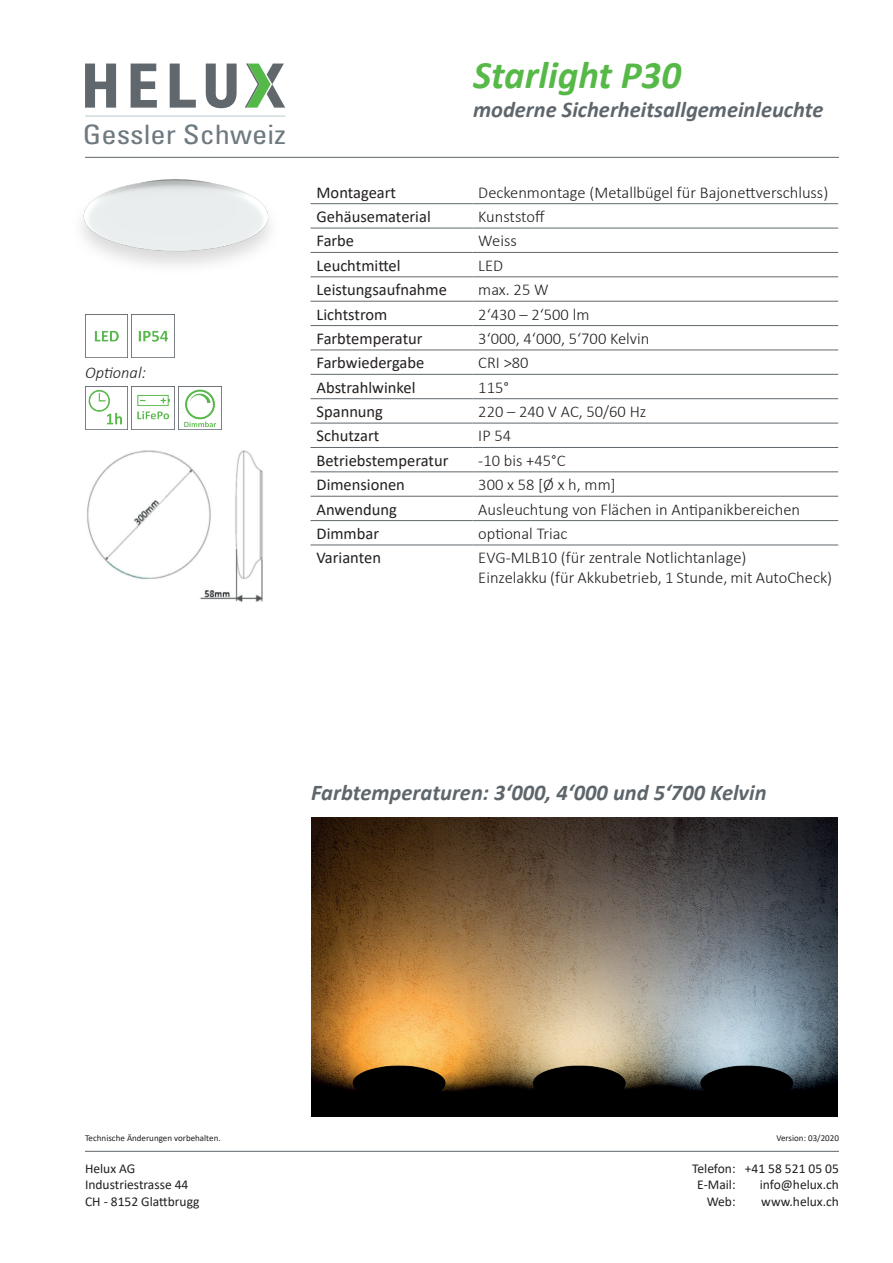
<style>
.page{position:relative;width:893px;height:1263px;background:#fff}
.page>*{position:absolute;margin:0;border:0;box-sizing:border-box;transform-origin:0 0}
.t1{font:italic 700 39px "Calibri";color:#56b947}
.t2{font:condensed 26.7px "Univers";color:#6e7980;scale:1.14 1}
.t3{font:italic 700 22.5px "Calibri";color:#5e666c}
.t4{font:300 16.5px/19.8px "Calibri";color:#231f20}
.t5{font:16.5px "Calibri";color:#231f20}
.t6{font:italic 300 16.5px "Calibri";color:#231f20}
.t7{font:13.5px/16.2px "Calibri";color:#231f20}
.t8{font:9px "Calibri";color:#231f20}
</style>
<div class="page">
<hr style="left:85px;top:157px;width:754px;height:1px;background:#5e666c">
<hr style="left:85px;top:1151px;width:754px;height:1px;background:#5e666c">
<svg style="left:85px;top:64px;width:31px;height:44px"></svg>
<svg style="left:131px;top:64px;width:26px;height:44px"></svg>
<svg style="left:170px;top:64px;width:26px;height:44px"></svg>
<svg style="left:206px;top:64px;width:31px;height:44px"></svg>
<hr style="left:85px;top:115px;width:200px;height:2px;background:#d3dde0">
<svg style="left:245px;top:64px;width:40px;height:44px"></svg>
<hr style="left:310px;top:203px;width:162px;height:1px;background:#60686d">
<hr style="left:472px;top:203px;width:366px;height:1px;background:#60686d">
<hr style="left:310px;top:228px;width:162px;height:1px;background:#60686d">
<hr style="left:472px;top:228px;width:366px;height:1px;background:#60686d">
<hr style="left:310px;top:252px;width:162px;height:1px;background:#60686d">
<hr style="left:472px;top:252px;width:366px;height:1px;background:#60686d">
<hr style="left:310px;top:276px;width:162px;height:1px;background:#60686d">
<hr style="left:472px;top:276px;width:366px;height:1px;background:#60686d">
<hr style="left:310px;top:301px;width:162px;height:1px;background:#60686d">
<hr style="left:472px;top:301px;width:366px;height:1px;background:#60686d">
<hr style="left:310px;top:325px;width:162px;height:1px;background:#60686d">
<hr style="left:472px;top:325px;width:366px;height:1px;background:#60686d">
<hr style="left:310px;top:350px;width:162px;height:1px;background:#60686d">
<hr style="left:472px;top:350px;width:366px;height:1px;background:#60686d">
<hr style="left:310px;top:374px;width:162px;height:1px;background:#60686d">
<hr style="left:472px;top:374px;width:366px;height:1px;background:#60686d">
<hr style="left:310px;top:398px;width:162px;height:1px;background:#60686d">
<hr style="left:472px;top:398px;width:366px;height:1px;background:#60686d">
<hr style="left:310px;top:423px;width:162px;height:1px;background:#60686d">
<hr style="left:472px;top:423px;width:366px;height:1px;background:#60686d">
<hr style="left:310px;top:447px;width:162px;height:1px;background:#60686d">
<hr style="left:472px;top:447px;width:366px;height:1px;background:#60686d">
<hr style="left:310px;top:471px;width:162px;height:1px;background:#60686d">
<hr style="left:472px;top:471px;width:366px;height:1px;background:#60686d">
<hr style="left:310px;top:496px;width:162px;height:1px;background:#60686d">
<hr style="left:472px;top:496px;width:366px;height:1px;background:#60686d">
<hr style="left:310px;top:520px;width:162px;height:1px;background:#60686d">
<hr style="left:472px;top:520px;width:366px;height:1px;background:#60686d">
<hr style="left:310px;top:545px;width:162px;height:1px;background:#60686d">
<hr style="left:472px;top:545px;width:366px;height:1px;background:#60686d">
<img style="left:85px;top:315px;width:43px;height:42px">
<img style="left:311px;top:817px;width:526px;height:299px">
<img style="left:82px;top:157px;width:210px;height:109px">
<img style="left:138px;top:330px;width:30px;height:12px">
<img style="left:87px;top:450px;width:176px;height:152px">
<img style="left:137px;top:394px;width:33px;height:26px">
<img style="left:85px;top:387px;width:43px;height:42px">
<img style="left:184px;top:389px;width:33px;height:39px">
<h2 class="t2" style="left:83px;top:118px;width:180px">Gessler Schweiz</h2>
<p class="t6" style="left:85px;top:362px;width:62px">Optional:</p>
<h1 class="t1" style="left:473px;top:47px;width:210px">Starlight P30</h1>
<h3 class="t3" style="left:473px;top:94px;width:352px">moderne Sicherheitsallgemeinleuchte</h3>
<p class="t5" style="left:316px;top:181px;width:81px">Montageart</p>
<p class="t4" style="left:478px;top:182px;width:351px">Deckenmontage (Metallbügel für Bajonettverschluss)</p>
<p class="t5" style="left:316px;top:205px;width:116px">Gehäusematerial</p>
<p class="t4" style="left:478px;top:207px;width:68px">Kunststoff</p>
<p class="t5" style="left:316px;top:229px;width:39px">Farbe</p>
<p class="t4" style="left:478px;top:231px;width:40px">Weiss</p>
<p class="t5" style="left:316px;top:254px;width:86px">Leuchtmittel</p>
<p class="t4" style="left:478px;top:255px;width:26px">LED</p>
<p class="t5" style="left:316px;top:278px;width:132px">Leistungsaufnahme</p>
<p class="t4" style="left:478px;top:280px;width:72px">max. 25 W</p>
<p class="t5" style="left:316px;top:303px;width:72px">Lichtstrom</p>
<p class="t4" style="left:478px;top:304px;width:113px">2‘430 – 2‘500 lm</p>
<p class="t5" style="left:316px;top:327px;width:108px">Farbtemperatur</p>
<p class="t4" style="left:478px;top:328px;width:173px">3‘000, 4‘000, 5‘700 Kelvin</p>
<p class="t5" style="left:316px;top:351px;width:109px">Farbwiedergabe</p>
<p class="t4" style="left:478px;top:353px;width:52px">CRI &gt;80</p>
<p class="t5" style="left:316px;top:376px;width:100px">Abstrahlwinkel</p>
<p class="t4" style="left:478px;top:377px;width:32px">115°</p>
<p class="t5" style="left:316px;top:400px;width:68px">Spannung</p>
<p class="t4" style="left:478px;top:401px;width:170px">220 – 240 V AC, 50/60 Hz</p>
<p class="t5" style="left:316px;top:424px;width:64px">Schutzart</p>
<p class="t4" style="left:478px;top:426px;width:34px">IP 54</p>
<p class="t5" style="left:316px;top:449px;width:133px">Betriebstemperatur</p>
<p class="t4" style="left:478px;top:450px;width:89px">-10 bis +45°C</p>
<p class="t5" style="left:316px;top:473px;width:90px">Dimensionen</p>
<p class="t4" style="left:478px;top:475px;width:139px">300 x 58 [Ø x h, mm]</p>
<p class="t5" style="left:316px;top:498px;width:82px">Anwendung</p>
<p class="t4" style="left:478px;top:499px;width:323px">Ausleuchtung von Flächen in Antipanikbereichen</p>
<p class="t5" style="left:316px;top:522px;width:64px">Dimmbar</p>
<p class="t4" style="left:478px;top:523px;width:91px">optional Triac</p>
<p class="t5" style="left:316px;top:546px;width:66px">Varianten</p>
<p class="t4" style="left:478px;top:548px;width:355px">EVG-MLB10 (für zentrale Notlichtanlage)<br>Einzelakku (für Akkubetrieb, 1 Stunde, mit AutoCheck)</p>
<h3 class="t3" style="left:311px;top:776px;width:457px">Farbtemperaturen: 3‘000, 4‘000 und 5‘700 Kelvin</h3>
<p class="t8" style="left:85px;top:1132px;width:137px">Technische Änderungen vorbehalten.</p>
<p class="t8" style="left:776px;top:1132px;width:64px">Version: 03/2020</p>
<p class="t7" style="left:692px;top:1160px;width:45px;text-align:right">Telefon:<br>E-Mail:<br>Web:</p>
<p class="t7" style="left:85px;top:1160px;width:116px">Helux AG<br>Industriestrasse 44<br>CH - 8152 Glattbrugg</p>
<p class="t7" style="left:760px;top:1160px;width:81px;text-align:justify;text-indent:-15px">+41 58 521 05 05 info@helux.ch www.helux.ch</p>
</div>
